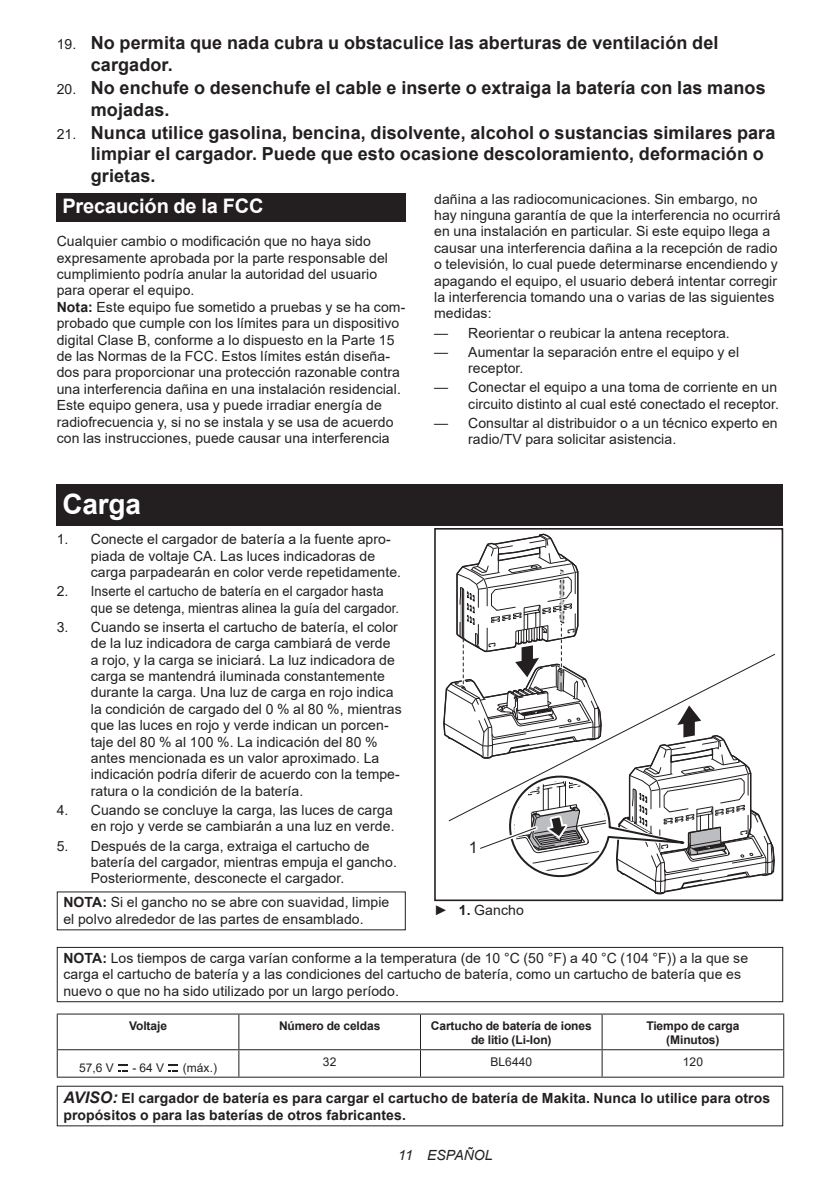
<style>
.page{position:relative;width:840px;height:1191px;background:#fff}
.page>*{position:absolute;margin:0;border:0;box-sizing:border-box;transform-origin:0 0}
.t1{font:700 28px "Arial";letter-spacing:-.01em;color:#fff}
.t2{font:700 20px "Arial";letter-spacing:-.01em;color:#fff}
.t3{font:700 18px/21px "Arial";letter-spacing:.005em;color:#231f20}
.t4{font:16px "Arial";color:#231f20}
.t5{font:14px/16.4px "Arial";letter-spacing:.005em;color:#231f20}
.t6{font:700 14px/16.4px "Arial";letter-spacing:.005em;color:#231f20}
.t7{font:italic 14px "Arial";letter-spacing:.005em;color:#231f20}
.t8{font:700 12px/14px "Arial";letter-spacing:-.01em;color:#231f20;text-align:center}
.t9{font:12px "Arial";letter-spacing:.005em;color:#231f20}
.s1{font-weight:400;font-size:14px}
.s2{font-weight:700}
.s3{font-style:italic;font-size:16px}
</style>
<div class="page">
<div style="left:57px;top:193px;width:348px;height:28px;background:#231f20"></div>
<div style="left:57px;top:484px;width:725px;height:41px;background:#231f20"></div>
<svg style="left:443px;top:533px;width:332px;height:362px"></svg>
<div style="left:434px;top:872px;width:73px;height:29px;background:#fff"></div>
<div style="left:434px;top:528px;width:348px;height:373px;border:2px solid #231f20"></div>
<svg style="left:447px;top:653px;width:328px;height:169px"></svg>
<div style="left:57px;top:947px;width:725px;height:55px;border:1px solid #231f20"></div>
<hr style="left:57px;top:1013px;width:182px;height:1px;background:#231f20">
<hr style="left:57px;top:1014px;width:1px;height:35px;background:#231f20">
<hr style="left:239px;top:1013px;width:181px;height:1px;background:#231f20">
<hr style="left:238px;top:1014px;width:1px;height:35px;background:#231f20">
<hr style="left:420px;top:1013px;width:181px;height:1px;background:#231f20">
<hr style="left:420px;top:1014px;width:1px;height:35px;background:#231f20">
<hr style="left:601px;top:1013px;width:182px;height:1px;background:#231f20">
<hr style="left:601px;top:1014px;width:1px;height:35px;background:#231f20">
<hr style="left:782px;top:1014px;width:1px;height:35px;background:#231f20">
<hr style="left:57px;top:1049px;width:182px;height:1px;background:#231f20">
<svg style="left:57px;top:1050px;width:1px;height:26px"></svg>
<hr style="left:239px;top:1049px;width:181px;height:1px;background:#231f20">
<svg style="left:238px;top:1050px;width:1px;height:26px"></svg>
<hr style="left:420px;top:1049px;width:181px;height:1px;background:#231f20">
<svg style="left:420px;top:1050px;width:1px;height:26px"></svg>
<hr style="left:601px;top:1049px;width:182px;height:1px;background:#231f20">
<svg style="left:601px;top:1050px;width:1px;height:26px"></svg>
<hr style="left:57px;top:1076px;width:182px;height:1px;background:#231f20">
<hr style="left:239px;top:1076px;width:181px;height:1px;background:#231f20">
<hr style="left:420px;top:1076px;width:181px;height:1px;background:#231f20">
<hr style="left:601px;top:1076px;width:182px;height:1px;background:#231f20">
<svg style="left:118px;top:1064px;width:9px;height:7px"></svg>
<svg style="left:169px;top:1064px;width:9px;height:7px"></svg>
<div style="left:57px;top:1085px;width:725px;height:41px;border:1px solid #231f20"></div>
<p class="t3" style="left:91px;top:33px;width:628px;text-indent:-34px"><span class="s1">19.</span> No permita que nada cubra u obstaculice las aberturas de ventilación del cargador.</p>
<p class="t3" style="left:91px;top:78px;width:676px;text-indent:-34px"><span class="s1">20.</span> No enchufe o desenchufe el cable e inserte o extraiga la batería con las manos mojadas.</p>
<p class="t3" style="left:91px;top:123px;width:685px;text-indent:-34px"><span class="s1">21.</span> Nunca utilice gasolina, bencina, disolvente, alcohol o sustancias similares para limpiar el cargador. Puede que esto ocasione descoloramiento, deformación o grietas.</p>
<h2 class="t2" style="left:62px;top:192px;width:202px">Precaución de la FCC</h2>
<p class="t5" style="left:57px;top:233px;width:350px">Cualquier cambio o modificación que no haya sido expresamente aprobada por la parte responsable del cumplimiento podría anular la autoridad del usuario para operar el equipo.<br><span class="s2">Nota:</span> Este equipo fue sometido a pruebas y se ha com&shy;probado que cumple con los límites para un dispositivo digital Clase B, conforme a lo dispuesto en la Parte 15 de las Normas de la FCC. Estos límites están diseña&shy;dos para proporcionar una protección razonable contra una interferencia dañina en una instalación residencial.<br>Este equipo genera, usa y puede irradiar energía de radiofrecuencia y, si no se instala y se usa de acuerdo con las instrucciones, puede causar una interferencia</p>
<p class="t5" style="left:434px;top:190px;width:348px">dañina a las radiocomunicaciones. Sin embargo, no hay ninguna garantía de que la interferencia no ocurrirá en una instalación en particular. Si este equipo llega a causar una interferencia dañina a la recepción de radio o televisión, lo cual puede determinarse encendiendo y apagando el equipo, el usuario deberá intentar corregir la interferencia tomando una o varias de las siguientes medidas:</p>
<p class="t5" style="left:434px;top:324px;width:297px">— Reorientar o reubicar la antena receptora.</p>
<p class="t5" style="left:468px;top:343px;width:272px;text-indent:-34px">— Aumentar la separación entre el equipo y el receptor.</p>
<p class="t5" style="left:434px;top:379px;width:346px;text-align:right">— Conectar el equipo a una toma de corriente en un circuito distinto al cual esté conectado el receptor.</p>
<p class="t5" style="left:468px;top:415px;width:311px;text-indent:-34px">— Consultar al distribuidor o a un técnico experto en radio/TV para solicitar asistencia.</p>
<h1 class="t1" style="left:62px;top:484px;width:80px">Carga</h1>
<p class="t5" style="left:91px;top:531px;width:312px;text-indent:-34px">1. Conecte el cargador de batería a la fuente apro&shy;piada de voltaje CA. Las luces indicadoras de carga parpadearán en color verde repetidamente.</p>
<p class="t5" style="left:91px;top:583px;width:309px;text-indent:-34px">2. Inserte el cartucho de batería en el cargador hasta que se detenga, mientras alinea la guía del cargador.</p>
<p class="t5" style="left:91px;top:618px;width:312px;text-indent:-34px">3. Cuando se inserta el cartucho de batería, el color de la luz indicadora de carga cambiará de verde a rojo, y la carga se iniciará. La luz indicadora de carga se mantendrá iluminada constantemente durante la carga. Una luz de carga en rojo indica la condición de cargado del 0 % al 80 %, mientras que las luces en rojo y verde indican un porcen&shy;taje del 80 % al 100 %. La indicación del 80 % antes mencionada es un valor aproximado. La indicación podría diferir de acuerdo con la tempe&shy;ratura o la condición de la batería.</p>
<p class="t5" style="left:57px;top:801px;width:339px;text-align:right">4. Cuando se concluye la carga, las luces de carga en rojo y verde se cambiarán a una luz en verde.</p>
<p class="t5" style="left:91px;top:837px;width:307px;text-indent:-34px">5. Después de la carga, extraiga el cartucho de batería del cargador, mientras empuja el gancho.<br>Posteriormente, desconecte el cargador.</p>
<p class="t5" style="left:63px;top:894px;width:327px"><span class="s2">NOTA:</span> Si el gancho no se abre con suavidad, limpie el polvo alrededor de las partes de ensamblado.</p>
<p class="t4" style="left:468px;top:836px;width:10px">1</p>
<p class="t5" style="left:434px;top:901px;width:91px">► <span class="s2">1.</span> Gancho</p>
<p class="t5" style="left:63px;top:949px;width:686px"><span class="s2">NOTA:</span> Los tiempos de carga varían conforme a la temperatura (de 10 °C (50 °F) a 40 °C (104 °F)) a la que se carga el cartucho de batería y a las condiciones del cartucho de batería, como un cartucho de batería que es nuevo o que no ha sido utilizado por un largo período.</p>
<p class="t8" style="left:129px;top:1019px;width:39px">Voltaje</p>
<p class="t8" style="left:279px;top:1019px;width:103px">Número de celdas</p>
<p class="t8" style="left:430px;top:1019px;width:162px">Cartucho de batería de iones de litio (Li-Ion)</p>
<p class="t8" style="left:646px;top:1019px;width:95px">Tiempo de carga (Minutos)</p>
<p class="t9" style="left:79px;top:1059px;width:36px">57,6 V</p>
<p class="t9" style="left:132px;top:1059px;width:33px">- 64 V</p>
<p class="t9" style="left:182px;top:1059px;width:36px">(máx.)</p>
<p class="t9" style="left:323px;top:1053px;width:15px">32</p>
<p class="t9" style="left:490px;top:1053px;width:43px">BL6440</p>
<p class="t9" style="left:682px;top:1053px;width:22px">120</p>
<p class="t6" style="left:63px;top:1090px;width:707px"><span class="s3">AVISO:</span> El cargador de batería es para cargar el cartucho de batería de Makita. Nunca lo utilice para otros propósitos o para las baterías de otros fabricantes.</p>
<p class="t7" style="left:398px;top:1146px;width:96px">11 ESPAÑOL</p>
</div>
